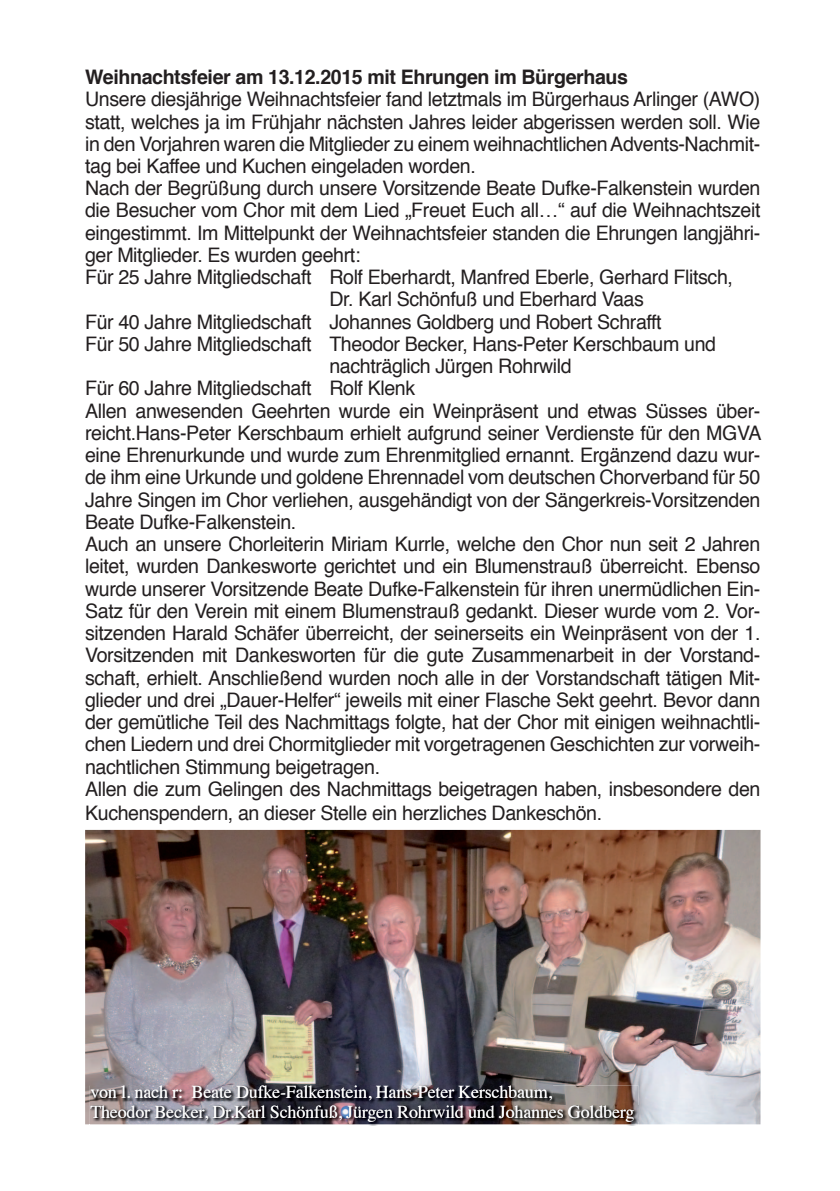
<style>
.page{position:relative;width:840px;height:1191px;background:#fff}
.page>*{position:absolute;margin:0;border:0;box-sizing:border-box;transform-origin:0 0}
.t1{font:20px "Helvetica";letter-spacing:-.02em;color:#231f20}
.t2{font:700 20px "Helvetica";letter-spacing:-.02em;color:#231f20}
.t3{font:18px/20px "Times";letter-spacing:-.01em;color:#fff}
</style>
<div class="page">
<img style="left:85px;top:830px;width:675px;height:294px">
<img style="left:90px;top:1085px;width:548px;height:40px">
<img style="left:91px;top:1085px;width:460px;height:15px">
<img style="left:90px;top:1105px;width:548px;height:16px">
<p class="t2" style="left:85px;top:61px;width:544px">Weihnachtsfeier am 13.12.2015 mit Ehrungen im Bürgerhaus</p>
<p class="t1" style="left:85px;top:84px;width:676px">Unsere diesjährige Weihnachtsfeier fand letztmals im Bürgerhaus Arlinger (AWO)</p>
<p class="t1" style="left:85px;top:106px;width:676px">statt, welches ja im Frühjahr nächsten Jahres leider abgerissen werden soll. Wie</p>
<p class="t1" style="left:85px;top:128px;width:676px">in den Vorjahren waren die Mitglieder zu einem weihnachtlichen Advents-Nachmit-</p>
<p class="t1" style="left:85px;top:150px;width:392px">tag bei Kaffee und Kuchen eingeladen worden.</p>
<p class="t1" style="left:85px;top:173px;width:676px">Nach der Begrüßung durch unsere Vorsitzende Beate Dufke-Falkenstein wurden</p>
<p class="t1" style="left:85px;top:195px;width:676px">die Besucher vom Chor mit dem Lied „Freuet Euch all…“ auf die Weihnachtszeit</p>
<p class="t1" style="left:85px;top:217px;width:676px">eingestimmt. Im Mittelpunkt der Weihnachtsfeier standen die Ehrungen langjähri-</p>
<p class="t1" style="left:85px;top:239px;width:277px">ger Mitglieder. Es wurden geehrt:</p>
<p class="t1" style="left:85px;top:262px;width:649px">Für 25 Jahre Mitgliedschaft Rolf Eberhardt, Manfred Eberle, Gerhard Flitsch,</p>
<p class="t1" style="left:329px;top:284px;width:316px">Dr. Karl Schönfuß und Eberhard Vaas</p>
<p class="t1" style="left:85px;top:306px;width:577px">Für 40 Jahre Mitgliedschaft Johannes Goldberg und Robert Schrafft</p>
<p class="t1" style="left:85px;top:328px;width:632px">Für 50 Jahre Mitgliedschaft Theodor Becker, Hans-Peter Kerschbaum und</p>
<p class="t1" style="left:329px;top:351px;width:244px">nachträglich Jürgen Rohrwild</p>
<p class="t1" style="left:85px;top:373px;width:331px">Für 60 Jahre Mitgliedschaft Rolf Klenk</p>
<p class="t1" style="left:85px;top:395px;width:676px">Allen anwesenden Geehrten wurde ein Weinpräsent und etwas Süsses über-</p>
<p class="t1" style="left:85px;top:417px;width:677px">reicht.Hans-Peter Kerschbaum erhielt aufgrund seiner Verdienste für den MGVA</p>
<p class="t1" style="left:85px;top:440px;width:676px">eine Ehrenurkunde und wurde zum Ehrenmitglied ernannt. Ergänzend dazu wur-</p>
<p class="t1" style="left:85px;top:462px;width:676px">de ihm eine Urkunde und goldene Ehrennadel vom deutschen Chorverband für 50</p>
<p class="t1" style="left:85px;top:484px;width:676px">Jahre Singen im Chor verliehen, ausgehändigt von der Sängerkreis-Vorsitzenden</p>
<p class="t1" style="left:85px;top:506px;width:213px">Beate Dufke-Falkenstein.</p>
<p class="t1" style="left:85px;top:529px;width:676px">Auch an unsere Chorleiterin Miriam Kurrle, welche den Chor nun seit 2 Jahren</p>
<p class="t1" style="left:85px;top:551px;width:676px">leitet, wurden Dankesworte gerichtet und ein Blumenstrauß überreicht. Ebenso</p>
<p class="t1" style="left:85px;top:573px;width:676px">wurde unserer Vorsitzende Beate Dufke-Falkenstein für ihren unermüdlichen Ein-</p>
<p class="t1" style="left:85px;top:595px;width:676px">Satz für den Verein mit einem Blumenstrauß gedankt. Dieser wurde vom 2. Vor-</p>
<p class="t1" style="left:85px;top:618px;width:676px">sitzenden Harald Schäfer überreicht, der seinerseits ein Weinpräsent von der 1.</p>
<p class="t1" style="left:85px;top:640px;width:676px">Vorsitzenden mit Dankesworten für die gute Zusammenarbeit in der Vorstand-</p>
<p class="t1" style="left:85px;top:662px;width:676px">schaft, erhielt. Anschließend wurden noch alle in der Vorstandschaft tätigen Mit-</p>
<p class="t1" style="left:85px;top:684px;width:676px">glieder und drei „Dauer-Helfer“ jeweils mit einer Flasche Sekt geehrt. Bevor dann</p>
<p class="t1" style="left:85px;top:706px;width:676px">der gemütliche Teil des Nachmittags folgte, hat der Chor mit einigen weihnachtli-</p>
<p class="t1" style="left:85px;top:729px;width:676px">chen Liedern und drei Chormitglieder mit vorgetragenen Geschichten zur vorweih-</p>
<p class="t1" style="left:85px;top:751px;width:296px">nachtlichen Stimmung beigetragen.</p>
<p class="t1" style="left:85px;top:773px;width:676px">Allen die zum Gelingen des Nachmittags beigetragen haben, insbesondere den</p>
<p class="t1" style="left:85px;top:797px;width:518px">Kuchenspendern, an dieser Stelle ein herzliches Dankeschön.</p>
<p class="t3" style="left:90px;top:1080px;width:545px">von l. nach r: Beate Dufke-Falkenstein, Hans-Peter Kerschbaum,<br>Theodor Becker, Dr.Karl Schönfuß, Jürgen Rohrwild und Johannes Goldberg</p>
</div>
